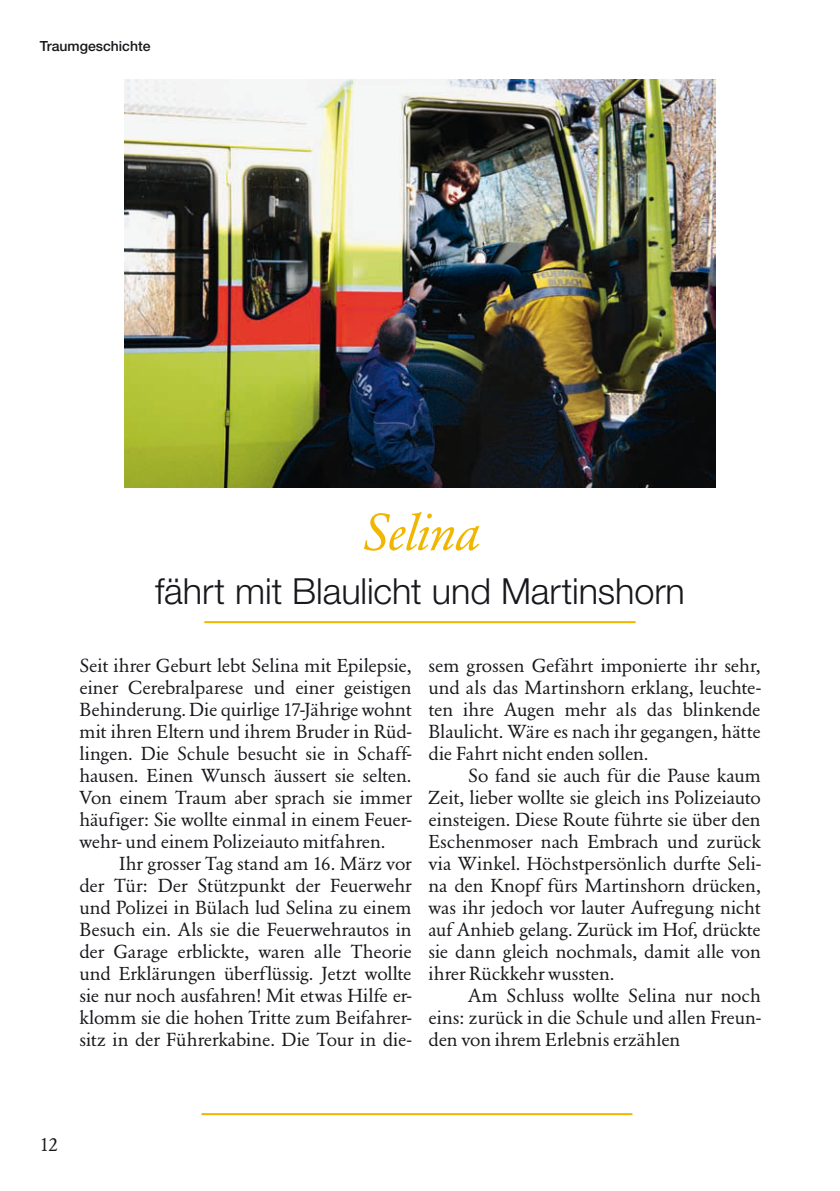
<style>
.page{position:relative;width:840px;height:1191px;background:#fff}
.page>*{position:absolute;margin:0;border:0;box-sizing:border-box;transform-origin:0 0}
.t1{font:50px "GA12 Italic Oldfigures";letter-spacing:.005em;color:#f0b600}
.t2{font:300 36px "Helvetica Neue";color:#1a171c}
.t3{font:18px/22px "GA12";letter-spacing:.005em;color:#1a171c;text-align:justify}
.t4{font:500 14px "Helvetica Neue";color:#1a171c}
</style>
<div class="page">
<hr style="left:204px;top:621px;width:431px;height:2px;background:#f0b600">
<img style="left:125px;top:79px;width:589px;height:409px">
<hr style="left:201px;top:1113px;width:431px;height:2px;background:#f0b600">
<p class="t4" style="left:40px;top:41px;width:112px">Traumgeschichte</p>
<h1 class="t1" style="left:361px;top:512px;width:119px">Selina</h1>
<h2 class="t2" style="left:155px;top:578px;width:531px">fährt mit Blaulicht und Martinshorn</h2>
<p class="t3" style="left:79px;top:656px;width:333px">Seit ihrer Geburt lebt Selina mit Epilepsie, einer Cerebralparese und einer geistigen Behinderung. Die quirlige 17-Jährige wohnt mit ihren Eltern und ihrem Bruder in Rüd&shy;lingen. Die Schule besucht sie in Schaff&shy;hausen. Einen Wunsch äussert sie selten.<br>Von einem Traum aber sprach sie immer häufiger: Sie wollte einmal in einem Feuer&shy;wehr- und einem Polizeiauto mitfahren.</p>
<p class="t3" style="left:79px;top:854px;width:333px;text-indent:40px">Ihr grosser Tag stand am 16. März vor der Tür: Der Stützpunkt der Feuerwehr und Polizei in Bülach lud Selina zu einem Besuch ein. Als sie die Feuerwehrautos in der Garage erblickte, waren alle Theorie und Erklärungen überflüssig. Jetzt wollte sie nur noch ausfahren! Mit etwas Hilfe er&shy;klomm sie die hohen Tritte zum Beifahrer&shy;sitz in der Führerkabine. Die Tour in die-</p>
<p class="t3" style="left:428px;top:656px;width:333px">sem grossen Gefährt imponierte ihr sehr, und als das Martinshorn erklang, leuchte&shy;ten ihre Augen mehr als das blinkende Blaulicht. Wäre es nach ihr gegangen, hätte die Fahrt nicht enden sollen.</p>
<p class="t3" style="left:428px;top:766px;width:333px;text-indent:40px">So fand sie auch für die Pause kaum Zeit, lieber wollte sie gleich ins Polizeiauto einsteigen. Diese Route führte sie über den Eschenmoser nach Embrach und zurück via Winkel. Höchstpersönlich durfte Seli&shy;na den Knopf fürs Martinshorn drücken, was ihr jedoch vor lauter Aufregung nicht auf Anhieb gelang. Zurück im Hof, drückte sie dann gleich nochmals, damit alle von ihrer Rückkehr wussten.</p>
<p class="t3" style="left:428px;top:986px;width:333px;text-indent:40px">Am Schluss wollte Selina nur noch eins: zurück in die Schule und allen Freun&shy;den von ihrem Erlebnis erzählen</p>
<p class="t3" style="left:40px;top:1135px;width:20px">12</p>
</div>
